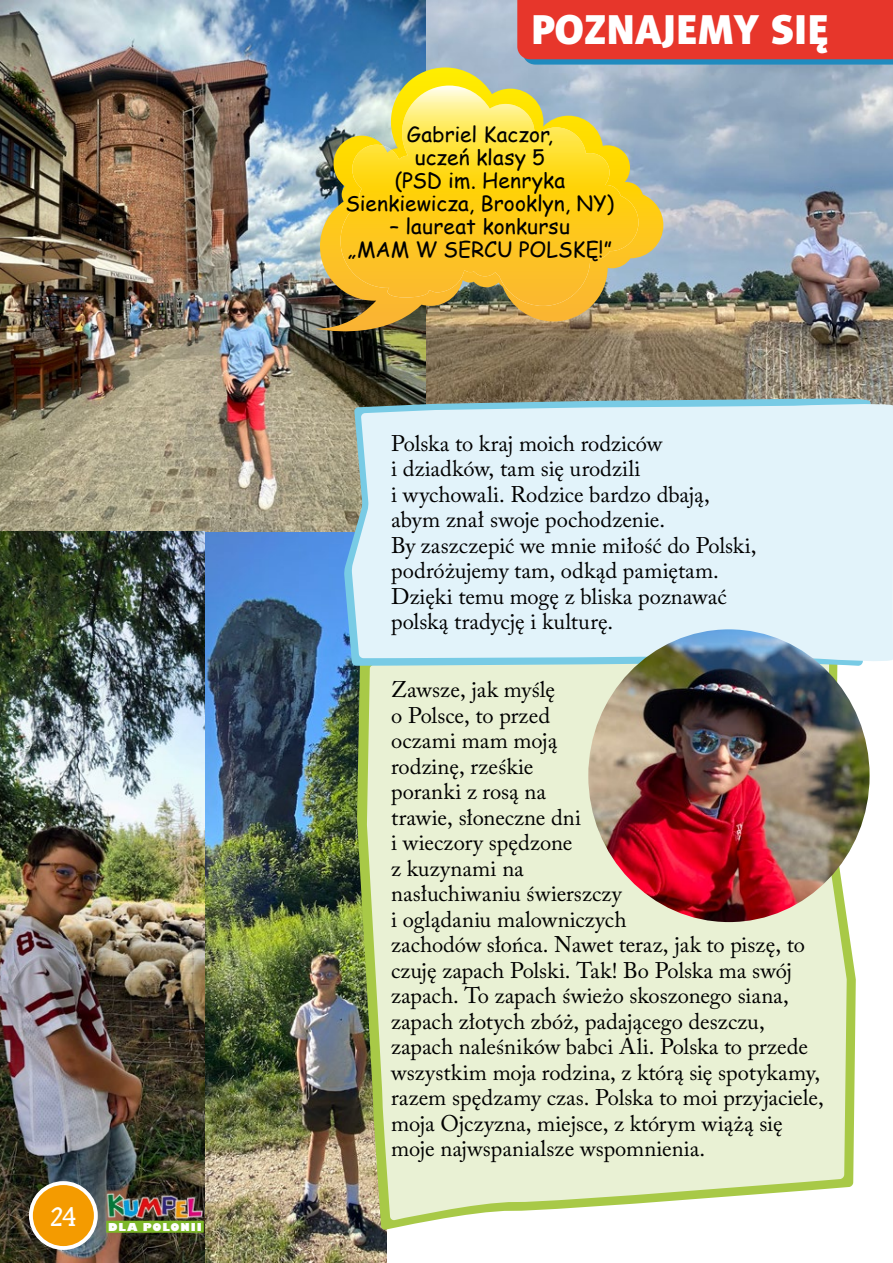
<style>
.page{position:relative;width:893px;height:1263px;background:#fff}
.page>*{position:absolute;margin:0;border:0;box-sizing:border-box;transform-origin:0 0}
.t1{font:42px "Naomi Sans EFNTT Black";color:#fff}
.t2{font:27px "whizbangpow";color:#fff}
.t3{font:22.5px/25.5px "Adobe Caslon Pro";color:#000}
.t4{font:21px/23px "Comic Sans MS";color:#000;text-align:center}
.t5{font:800 10.65px "Gill Sans";letter-spacing:.08em;color:#fff}
</style>
<div class="page">
<img style="left:204px;top:531px;width:182px;height:732px">
<img style="left:357px;top:666px;width:499px;height:564px">
<svg style="left:367px;top:666px;width:480px;height:554px;background:#e6efcf"></svg>
<img style="left:425px;top:0;width:468px;height:402px">
<img style="left:0;top:0;width:425px;height:531px">
<svg style="left:517px;top:0;width:376px;height:65px;background:#d63e38"></svg>
<img style="left:344px;top:398px;width:534px;height:268px">
<div style="left:352px;top:402px;width:541px;height:261px;background:#e2f3fa"></div>
<img style="left:316px;top:67px;width:347px;height:276px">
<svg style="left:340px;top:86px;width:298px;height:220px;background:#ebc93d"></svg>
<img style="left:588px;top:629px;width:282px;height:293px">
<img style="left:0;top:531px;width:204px;height:732px">
<div style="left:31px;top:1183px;width:65px;height:65px;background:#f49b00;border-radius:50%"></div>
<div style="left:29px;top:1181px;width:69px;height:69px;border:4px solid #fff;border-radius:50%"></div>
<img style="left:102px;top:1192px;width:102px;height:29px">
<div style="left:106px;top:1221px;width:98px;height:12px;background:#7db729"></div>
<p class="t2" style="left:51px;top:1200px;width:27px">24</p>
<p class="t5" style="left:108px;top:1218px;width:95px">DLA POLONII</p>
<h1 class="t1" style="left:531px;top:3px;width:299px">POZNAJEMY SIĘ</h1>
<p class="t4" style="left:345px;top:123px;width:270px">Gabriel Kaczor,<br>uczeń klasy 5<br>(PSD im. Henryka<br>Sienkiewicza, Brooklyn, NY)</p>
<p class="t4" style="left:348px;top:215px;width:266px">– laureat konkursu<br>„MAM W SERCU POLSKĘ!”</p>
<p class="t3" style="left:391px;top:430px;width:367px">Polska to kraj moich rodziców<br>i dziadków, tam się urodzili<br>i wychowali. Rodzice bardzo dbają, abym znał swoje pochodzenie.<br>By zaszczepić we mnie miłość do Polski, podróżujemy tam, odkąd pamiętam.<br>Dzięki temu mogę z bliska poznawać polską tradycję i kulturę.</p>
<p class="t3" style="left:391px;top:677px;width:434px">Zawsze, jak myślę<br>o Polsce, to przed<br>oczami mam moją<br>rodzinę, rześkie<br>poranki z rosą na<br>trawie, słoneczne dni<br>i wieczory spędzone<br>z kuzynami na<br>nasłuchiwaniu świerszczy<br>i oglądaniu malowniczych<br>zachodów słońca. Nawet teraz, jak to piszę, to czuję zapach Polski. Tak! Bo Polska ma swój zapach. To zapach świeżo skoszonego siana, zapach złotych zbóż, padającego deszczu, zapach naleśników babci Ali. Polska to przede wszystkim moja rodzina, z którą się spotykamy, razem spędzamy czas. Polska to moi przyjaciele, moja Ojczyzna, miejsce, z którym wiążą się moje najwspanialsze wspomnienia.</p>
</div>
